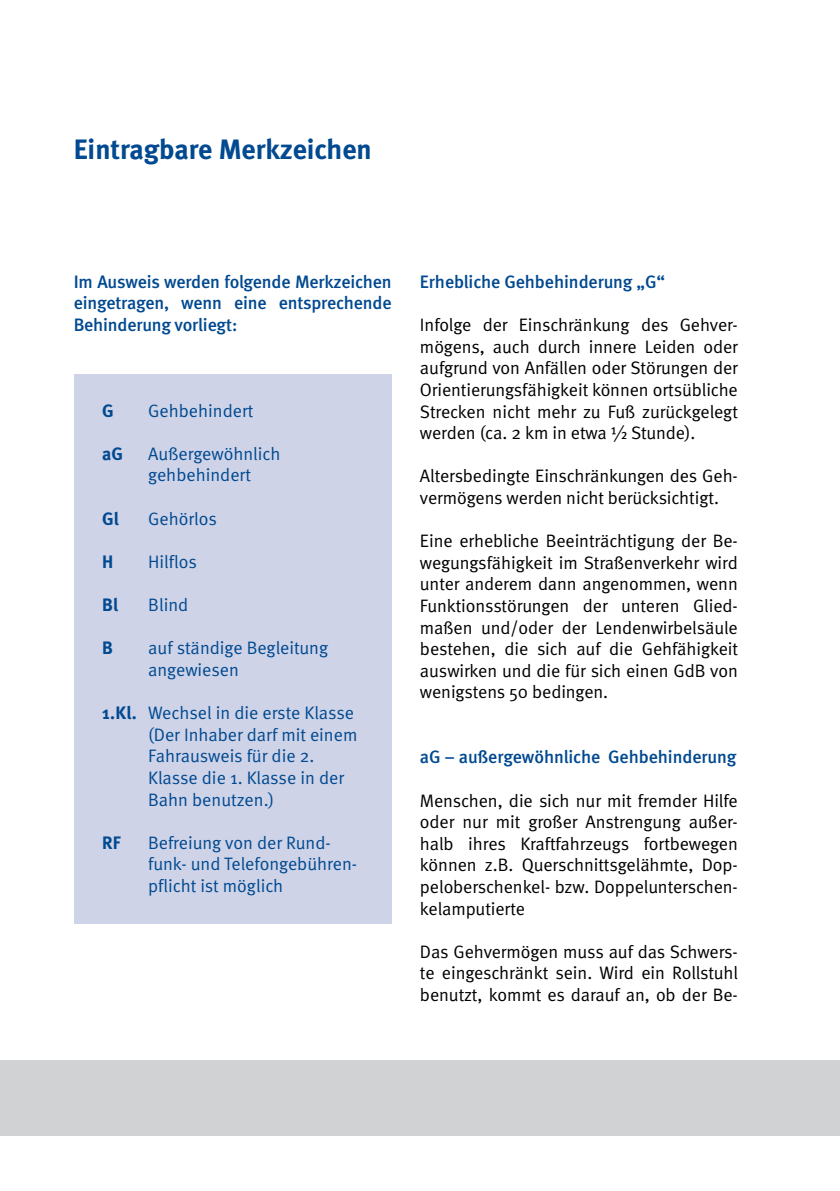
<style>
.page{position:relative;width:840px;height:1191px;background:#fff}
.page>*{position:absolute;margin:0;border:0;box-sizing:border-box;transform-origin:0 0}
.t1{font:700 28px "Meta";color:#014990}
.t2{font:18px/21.6px "Meta Normal";letter-spacing:-.005em;color:#010100;text-align:justify}
.t3{font:18px/21.6px "Meta Normal";color:#014990}
.t4{font:500 18px/21.6px "Meta";letter-spacing:-.01em;color:#014990;text-align:justify}
.t5{font:700 18px "Meta";letter-spacing:.005em;color:#014990}
.s1{font-family:"Meta";font-weight:700}
</style>
<div class="page">
<div style="left:74px;top:374px;width:317px;height:550px;background:#ced3e7"></div>
<div style="left:0;top:1060px;width:839px;height:75px;background:#d1d2d4"></div>
<h1 class="t1" style="left:74px;top:132px;width:299px">Eintragbare Merkzeichen</h1>
<p class="t4" style="left:74px;top:270px;width:319px">Im Ausweis werden folgende Merkzeichen eingetragen, wenn eine entsprechende Behinderung vorliegt:</p>
<p class="t5" style="left:102px;top:400px;width:13px">G</p>
<p class="t3" style="left:148px;top:399px;width:107px">Gehbehindert</p>
<p class="t5" style="left:102px;top:443px;width:22px">aG</p>
<p class="t3" style="left:148px;top:442px;width:134px">Außergewöhnlich gehbehindert</p>
<p class="t5" style="left:102px;top:508px;width:18px">Gl</p>
<p class="t3" style="left:148px;top:507px;width:70px">Gehörlos</p>
<p class="t5" style="left:102px;top:551px;width:13px">H</p>
<p class="t3" style="left:148px;top:550px;width:50px">Hilflos</p>
<p class="t5" style="left:102px;top:594px;width:17px">Bl</p>
<p class="t3" style="left:148px;top:594px;width:42px">Blind</p>
<p class="t5" style="left:102px;top:637px;width:12px">B</p>
<p class="t3" style="left:148px;top:637px;width:181px">auf ständige Begleitung angewiesen</p>
<p class="t3" style="left:148px;top:702px;width:211px;text-indent:-46px"><span class="s1">1.Kl.</span> Wechsel in die erste Klasse (Der Inhaber darf mit einem<br>Fahrausweis für die 2.<br>Klasse die 1. Klasse in der<br>Bahn benutzen.)</p>
<p class="t5" style="left:102px;top:832px;width:20px">RF</p>
<p class="t3" style="left:148px;top:831px;width:210px">Befreiung von der Rund&shy;funk- und Telefongebühren&shy;pflicht ist möglich</p>
<p class="t4" style="left:420px;top:271px;width:246px">Erhebliche Gehbehinderung „G“</p>
<p class="t2" style="left:420px;top:314px;width:319px">Infolge der Einschränkung des Gehver&shy;mögens, auch durch innere Leiden oder aufgrund von Anfällen oder Störungen der Orientierungsfähigkeit können ortsübliche Strecken nicht mehr zu Fuß zurückgelegt werden (ca. 2 km in etwa ½ Stunde).</p>
<p class="t2" style="left:420px;top:465px;width:319px">Altersbedingte Einschränkungen des Geh&shy;vermögens werden nicht berücksichtigt.</p>
<p class="t2" style="left:420px;top:530px;width:319px">Eine erhebliche Beeinträchtigung der Be&shy;wegungsfähigkeit im Straßenverkehr wird unter anderem dann angenommen, wenn Funktionsstörungen der unteren Glied&shy;maßen und/oder der Lendenwirbelsäule bestehen, die sich auf die Gehfähigkeit auswirken und die für sich einen GdB von wenigstens 50 bedingen.</p>
<p class="t4" style="left:420px;top:746px;width:318px">aG – außergewöhnliche Gehbehinderung</p>
<p class="t2" style="left:420px;top:789px;width:319px">Menschen, die sich nur mit fremder Hilfe oder nur mit großer Anstrengung außer&shy;halb ihres Kraftfahrzeugs fortbewegen können z.B. Querschnittsgelähmte, Dop&shy;peloberschenkel- bzw. Doppelunterschen&shy;kelamputierte</p>
<p class="t2" style="left:420px;top:940px;width:319px">Das Gehvermögen muss auf das Schwers&shy;te eingeschränkt sein. Wird ein Rollstuhl benutzt, kommt es darauf an, ob der Be-</p>
</div>
